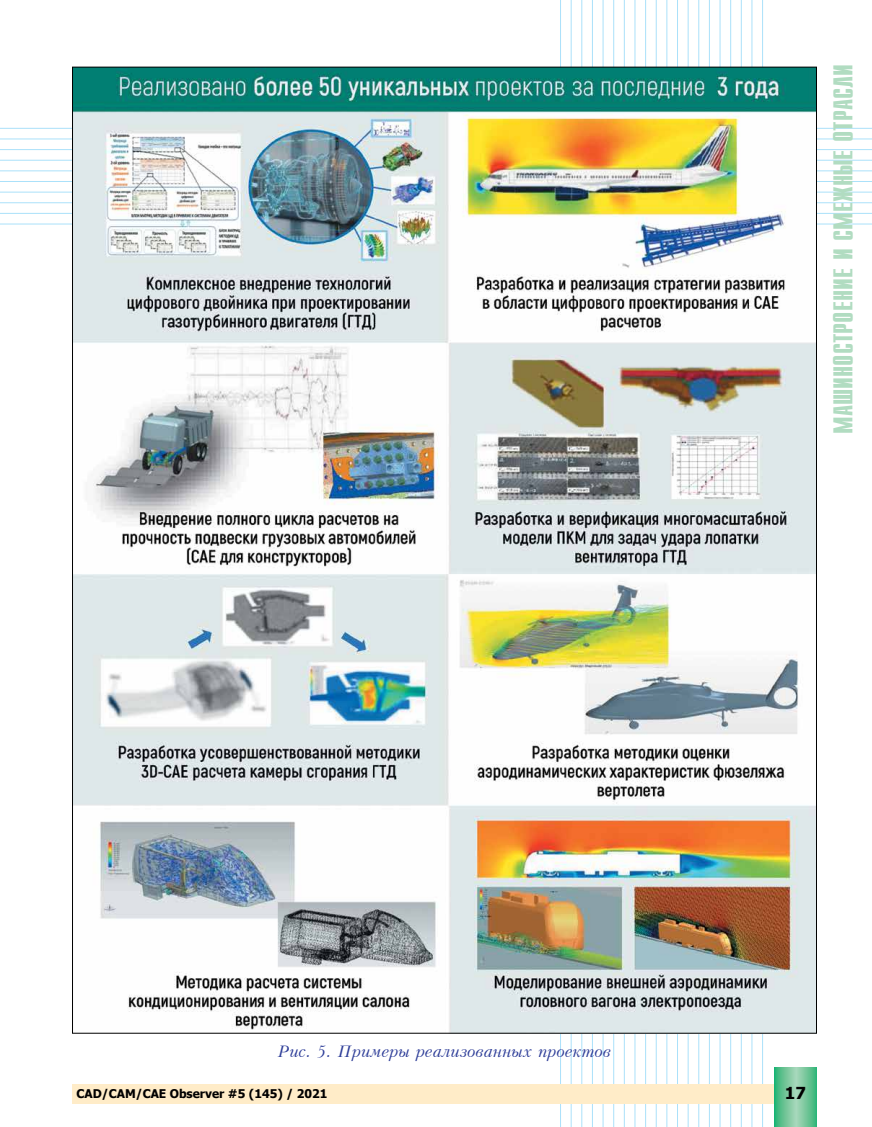
<style>
.page{position:relative;width:872px;height:1127px;background:#fff}
.page>*{position:absolute;margin:0;border:0;box-sizing:border-box;transform-origin:0 0}
.t1{font:700 22.5px "Z Compact";color:#b1dcc1}
.t2{font:italic 16.5px "Peterburg";color:#2d3d98}
.t3{font:700 16.5px "Tahoma";color:#000}
.t4{font:700 12px "Tahoma";color:#000}
</style>
<div class="page">
<hr style="left:560px;top:0;width:1px;height:1127px;background:#abe1fa">
<hr style="left:571px;top:0;width:1px;height:1127px;background:#abe1fa">
<hr style="left:581px;top:0;width:1px;height:1127px;background:#abe1fa">
<hr style="left:592px;top:0;width:1px;height:1127px;background:#abe1fa">
<hr style="left:603px;top:0;width:1px;height:1127px;background:#abe1fa">
<hr style="left:613px;top:0;width:1px;height:1127px;background:#abe1fa">
<hr style="left:624px;top:0;width:1px;height:1127px;background:#abe1fa">
<hr style="left:634px;top:0;width:1px;height:1127px;background:#abe1fa">
<hr style="left:645px;top:0;width:1px;height:1127px;background:#abe1fa">
<hr style="left:656px;top:0;width:1px;height:1127px;background:#abe1fa">
<hr style="left:666px;top:0;width:1px;height:1127px;background:#abe1fa">
<hr style="left:677px;top:0;width:1px;height:1127px;background:#abe1fa">
<hr style="left:688px;top:0;width:1px;height:1127px;background:#abe1fa">
<hr style="left:698px;top:0;width:1px;height:1127px;background:#abe1fa">
<hr style="left:709px;top:0;width:1px;height:1127px;background:#abe1fa">
<hr style="left:720px;top:0;width:1px;height:1127px;background:#abe1fa">
<hr style="left:730px;top:0;width:1px;height:1127px;background:#abe1fa">
<hr style="left:741px;top:0;width:1px;height:1127px;background:#abe1fa">
<hr style="left:751px;top:0;width:1px;height:1127px;background:#abe1fa">
<hr style="left:762px;top:0;width:1px;height:1127px;background:#abe1fa">
<hr style="left:0;top:128px;width:872px;height:1px;background:#abe1fa">
<hr style="left:0;top:139px;width:872px;height:1px;background:#abe1fa">
<hr style="left:0;top:149px;width:872px;height:1px;background:#abe1fa">
<hr style="left:0;top:160px;width:872px;height:1px;background:#abe1fa">
<hr style="left:0;top:171px;width:872px;height:1px;background:#abe1fa">
<hr style="left:0;top:181px;width:872px;height:1px;background:#abe1fa">
<hr style="left:0;top:192px;width:872px;height:1px;background:#abe1fa">
<hr style="left:0;top:202px;width:872px;height:1px;background:#abe1fa">
<hr style="left:0;top:213px;width:872px;height:1px;background:#abe1fa">
<hr style="left:0;top:224px;width:872px;height:1px;background:#abe1fa">
<div style="left:72px;top:1084px;width:744px;height:19px;background:#ffecc8"></div>
<svg style="left:774px;top:1067px;width:42px;height:60px;background:#6ec598"></svg>
<img style="left:74px;top:69px;width:740px;height:962px">
<h1 class="t1" style="left:826px;top:433px;width:371px;rotate:-90deg">МАШИНОСТРОЕНИЕ И СМЕЖНЫЕ ОТРАСЛИ</h1>
<p class="t2" style="left:278px;top:1042px;width:335px">Рис. 5. Примеры реализованных проектов</p>
<p class="t4" style="left:77px;top:1085px;width:252px">CAD/CAM/CAE Observer #5 (145) / 2021</p>
<p class="t3" style="left:785px;top:1081px;width:23px">17</p>
</div>
